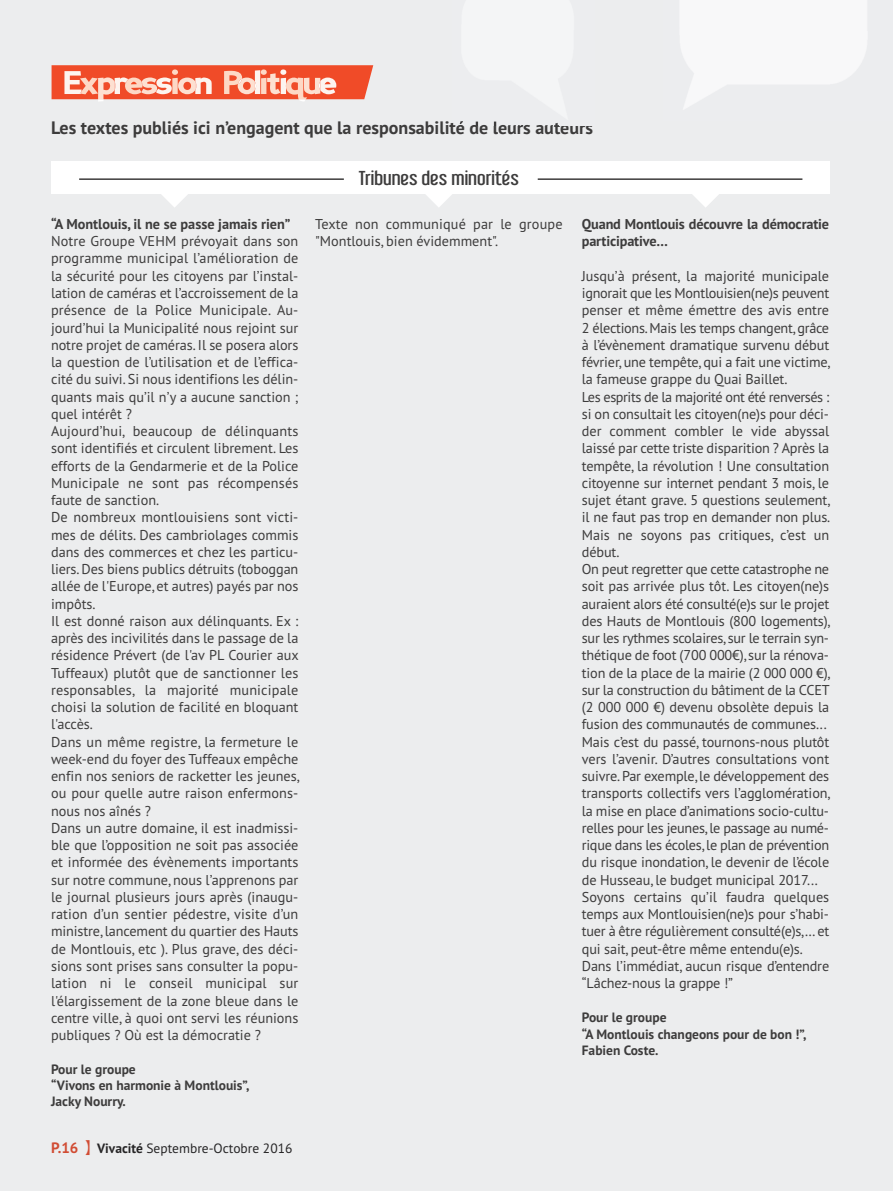
<style>
.page{position:relative;width:893px;height:1191px;background:#ecedee}
.page>*{position:absolute;margin:0;border:0;box-sizing:border-box;transform-origin:0 0}
.t1{font:700 18px "PT Sans";color:#3d3c3c}
.t2{font:18px "Libel Suit";color:#3d3c3c;scale:1.3 1}
.t3{font:14.25px/17.2px "PT Sans";letter-spacing:-.005em;color:#3d3c3c}
.t4{font:700 14.25px/17.2px "PT Sans";letter-spacing:-.01em;color:#3d3c3c}
.t5{font:700 13.5px/16.2px "PT Sans";color:#3d3c3c}
.t6{font:13.5px "PT Sans";color:#272627}
.s1{font-weight:700;font-size:15px;color:#d14c33}
.s2{font-family:"Li Hei Pro";font-size:15px;color:#d14c33}
.s3{font-weight:700}
</style>
<div class="page">
<div style="left:51px;top:161px;width:778px;height:33px;background:#fff"></div>
<svg style="left:161px;top:194px;width:27px;height:13px"></svg>
<svg style="left:426px;top:194px;width:26px;height:13px"></svg>
<svg style="left:693px;top:194px;width:26px;height:13px"></svg>
<hr style="left:538px;top:178px;width:264px;height:2px;background:#3d3c3c">
<hr style="left:79px;top:178px;width:265px;height:2px;background:#3d3c3c">
<img style="left:680px;top:0;width:187px;height:109px">
<svg style="left:52px;top:65px;width:321px;height:36px;background:#f38268"></svg>
<p class="t1" style="left:51px;top:116px;width:543px">Les textes publiés ici n’engagent que la responsabilité de leurs auteurs</p>
<p class="t2" style="left:359px;top:167px;width:125px">Tribunes des minorités</p>
<p class="t4" style="left:51px;top:215px;width:241px">“A Montlouis, il ne se passe jamais rien”</p>
<p class="t3" style="left:51px;top:232px;width:250px">Notre Groupe VEHM prévoyait dans son programme municipal l’amélioration de la sécurité pour les citoyens par l’instal&shy;lation de caméras et l’accroissement de la présence de la Police Municipale. Au&shy;jourd’hui la Municipalité nous rejoint sur notre projet de caméras.Il se posera alors la question de l’utilisation et de l’effica&shy;cité du suivi. Si nous identifions les délin&shy;quants mais qu’il n’y a aucune sanction ; quel intérêt ?<br>Aujourd’hui, beaucoup de délinquants sont identifiés et circulent librement. Les efforts de la Gendarmerie et de la Police Municipale ne sont pas récompensés faute de sanction.<br>De nombreux montlouisiens sont victi&shy;mes de délits. Des cambriolages commis dans des commerces et chez les particu&shy;liers.Des biens publics détruits (toboggan allée de l'Europe, et autres) payés par nos impôts.<br>Il est donné raison aux délinquants. Ex : après des incivilités dans le passage de la résidence Prévert (de l'av PL Courier aux Tuffeaux) plutôt que de sanctionner les responsables, la majorité municipale choisi la solution de facilité en bloquant l'accès.<br>Dans un même registre, la fermeture le week-end du foyer des Tuffeaux empêche enfin nos seniors de racketter les jeunes, ou pour quelle autre raison enfermons&shy;nous nos aînés ?<br>Dans un autre domaine, il est inadmissi&shy;ble que l’opposition ne soit pas associée et informée des évènements importants sur notre commune, nous l’apprenons par le journal plusieurs jours après (inaugu&shy;ration d’un sentier pédestre, visite d’un ministre,lancement du quartier des Hauts de Montlouis, etc ). Plus grave, des déci&shy;sions sont prises sans consulter la popu&shy;lation ni le conseil municipal sur l'élargissement de la zone bleue dans le centre ville, à quoi ont servi les réunions publiques ? Où est la démocratie ?</p>
<p class="t5" style="left:51px;top:1060px;width:200px">Pour le groupe<br>“Vivons en harmonie à Montlouis”,<br>Jacky Nourry.</p>
<p class="t6" style="left:51px;top:1139px;width:243px"><span class="s1">P.16</span> <span class="s2">】</span><span class="s3">Vivacité</span> Septembre-Octobre 2016</p>
<p class="t3" style="left:315px;top:215px;width:249px">Texte non communiqué par le groupe "Montlouis, bien évidemment".</p>
<p class="t4" style="left:582px;top:215px;width:249px">Quand Montlouis découvre la démocratie participative…</p>
<p class="t3" style="left:582px;top:267px;width:250px">Jusqu’à présent, la majorité municipale ignorait que les Montlouisien(ne)s peuvent penser et même émettre des avis entre 2 élections.Mais les temps changent,grâce à l’évènement dramatique survenu début février, une tempête, qui a fait une victime, la fameuse grappe du Quai Baillet.<br>Les esprits de la majorité ont été renversés : si on consultait les citoyen(ne)s pour déci&shy;der comment combler le vide abyssal laissé par cette triste disparition ? Après la tempête, la révolution ! Une consultation citoyenne sur internet pendant 3 mois, le sujet étant grave. 5 questions seulement, il ne faut pas trop en demander non plus.<br>Mais ne soyons pas critiques, c’est un début.<br>On peut regretter que cette catastrophe ne soit pas arrivée plus tôt. Les citoyen(ne)s auraient alors été consulté(e)s sur le projet des Hauts de Montlouis (800 logements), sur les rythmes scolaires, sur le terrain syn&shy;thétique de foot (700 000€), sur la rénova&shy;tion de la place de la mairie (2 000 000 €), sur la construction du bâtiment de la CCET (2 000 000 €) devenu obsolète depuis la fusion des communautés de communes...<br>Mais c’est du passé, tournons-nous plutôt vers l’avenir. D’autres consultations vont suivre.Par exemple,le développement des transports collectifs vers l’agglomération, la mise en place d’animations socio-cultu&shy;relles pour les jeunes,le passage au numé&shy;rique dans les écoles,le plan de prévention du risque inondation, le devenir de l’école de Husseau, le budget municipal 2017...<br>Soyons certains qu’il faudra quelques temps aux Montlouisien(ne)s pour s’habi&shy;tuer à être régulièrement consulté(e)s,…et qui sait, peut-être même entendu(e)s.<br>Dans l’immédiat, aucun risque d’entendre “Lâchez-nous la grappe !”</p>
<p class="t5" style="left:582px;top:1009px;width:226px">Pour le groupe<br>“A Montlouis changeons pour de bon !”,<br>Fabien Coste.</p>
</div>
